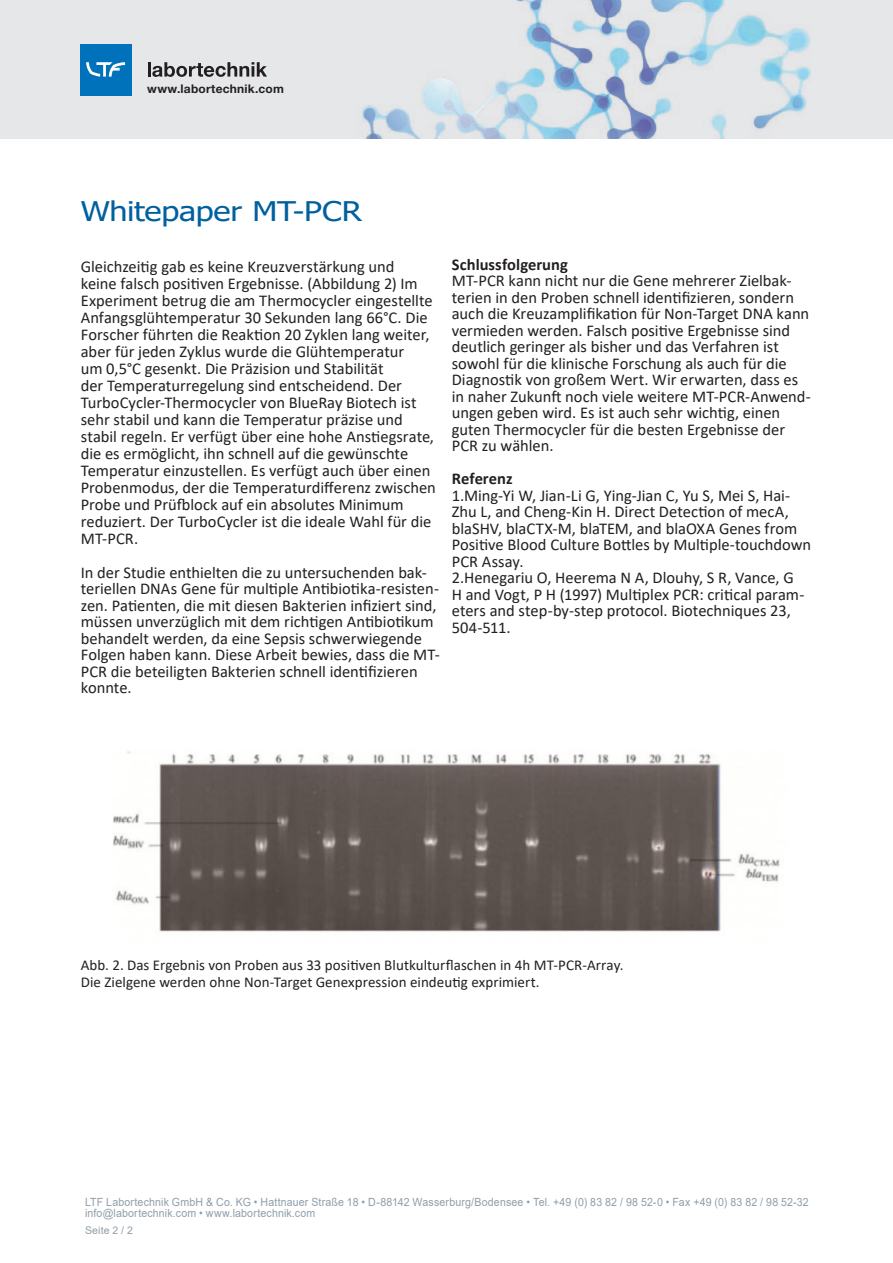
<style>
.page{position:relative;width:893px;height:1263px;background:#fff}
.page>*{position:absolute;margin:0;border:0;box-sizing:border-box;transform-origin:0 0}
.Headline{font:27px "Tahoma";letter-spacing:-.005em;color:#00609f;scale:1.2 1}
.Body{font:16.5px/16.5px "Calibri";color:#231f20}
.t1{font:700 16.5px "Calibri";letter-spacing:.005em;color:#231f20}
.t2{font:15px/17px "Calibri";letter-spacing:.005em;color:#231f20}
.t3{font:700 12px "Helvetica Neue LT Std";letter-spacing:.015em;color:#231f20}
.t4{font:11.25px/11.2px "Arial";letter-spacing:.015em;color:#8f9ea9;scale:.94 1}
.t5{font:10.5px "Arial";letter-spacing:.015em;color:#8f9ea9}
</style>
<div class="page">
<div style="left:0;top:0;width:893px;height:139px;background:#e6e7e9"></div>
<img style="left:362px;top:0;width:448px;height:139px">
<hr style="left:148px;top:62px;width:3px;height:15px;background:#231f20">
<svg style="left:152px;top:62px;width:115px;height:15px"></svg>
<div style="left:80px;top:44px;width:51px;height:51px;background:#0072bc"></div>
<svg style="left:86px;top:62px;width:39px;height:15px"></svg>
<img style="left:113px;top:751px;width:667px;height:181px">
<p class="t3" style="left:147px;top:81px;width:138px">www.labortechnik.com</p>
<p class="Headline" style="left:81px;top:193px;width:236px">Whitepaper MT-PCR</p>
<p class="Body" style="left:81px;top:258px;width:357px;line-height:17px">Gleichzeitig gab es keine Kreuzverstärkung und<br>keine falsch positiven Ergebnisse. (Abbildung 2) Im Experiment betrug die am Thermocycler eingestellte Anfangsglühtemperatur 30 Sekunden lang 66°C. Die Forscher führten die Reaktion 20 Zyklen lang weiter, aber für jeden Zyklus wurde die Glühtemperatur<br>um 0,5°C gesenkt. Die Präzision und Stabilität<br>der Temperaturregelung sind entscheidend. Der TurboCycler-Thermocycler von BlueRay Biotech ist sehr stabil und kann die Temperatur präzise und stabil regeln. Er verfügt über eine hohe Anstiegsrate, die es ermöglicht, ihn schnell auf die gewünschte Temperatur einzustellen. Es verfügt auch über einen Probenmodus, der die Temperaturdifferenz zwischen Probe und Prüfblock auf ein absolutes Minimum reduziert. Der TurboCycler ist die ideale Wahl für die MT-PCR.</p>
<p class="Body" style="left:81px;top:564px;width:361px">In der Studie enthielten die zu untersuchenden bak&shy;teriellen DNAs Gene für multiple Antibiotika-resisten&shy;zen. Patienten, die mit diesen Bakterien infiziert sind, müssen unverzüglich mit dem richtigen Antibiotikum behandelt werden, da eine Sepsis schwerwiegende Folgen haben kann. Diese Arbeit bewies, dass die MT-PCR die beteiligten Bakterien schnell identifizieren konnte.</p>
<p class="t1" style="left:452px;top:252px;width:118px">Schlussfolgerung</p>
<p class="Body" style="left:452px;top:272px;width:361px">MT-PCR kann nicht nur die Gene mehrerer Zielbak&shy;terien in den Proben schnell identifizieren, sondern auch die Kreuzamplifikation für Non-Target DNA kann vermieden werden. Falsch positive Ergebnisse sind deutlich geringer als bisher und das Verfahren ist sowohl für die klinische Forschung als auch für die Diagnostik von großem Wert. Wir erwarten, dass es in naher Zukunft noch viele weitere MT-PCR-Anwend&shy;ungen geben wird. Es ist auch sehr wichtig, einen guten Thermocycler für die besten Ergebnisse der PCR zu wählen.</p>
<p class="t1" style="left:452px;top:467px;width:62px">Referenz</p>
<p class="Body" style="left:452px;top:486px;width:361px">1.Ming-Yi W, Jian-Li G, Ying-Jian C, Yu S, Mei S, Hai-Zhu L, and Cheng-Kin H. Direct Detection of mecA, blaSHV, blaCTX-M, blaTEM, and blaOXA Genes from Positive Blood Culture Bottles by Multiple-touchdown PCR Assay.</p>
<p class="Body" style="left:452px;top:569px;width:354px">2.Henegariu O, Heerema N A, Dlouhy, S R, Vance, G H and Vogt, P H (1997) Multiplex PCR: critical param&shy;eters and step-by-step protocol. Biotechniques 23, 504-511.</p>
<p class="t2" style="left:81px;top:956px;width:544px">Abb. 2. Das Ergebnis von Proben aus 33 positiven Blutkulturflaschen in 4h MT-PCR-Array.<br>Die Zielgene werden ohne Non-Target Genexpression eindeutig exprimiert.</p>
<p class="t4" style="left:85px;top:1196px;width:771px">LTF Labortechnik GmbH &amp; Co. KG • Hattnauer Straße 18 • D-88142 Wasserburg/Bodensee • Tel. +49 (0) 83 82 / 98 52-0 • Fax +49 (0) 83 82 / 98 52-32 info@labortechnik.com • www.labortechnik.com</p>
<p class="t5" style="left:85px;top:1223px;width:49px">Seite 2 / 2</p>
</div>
